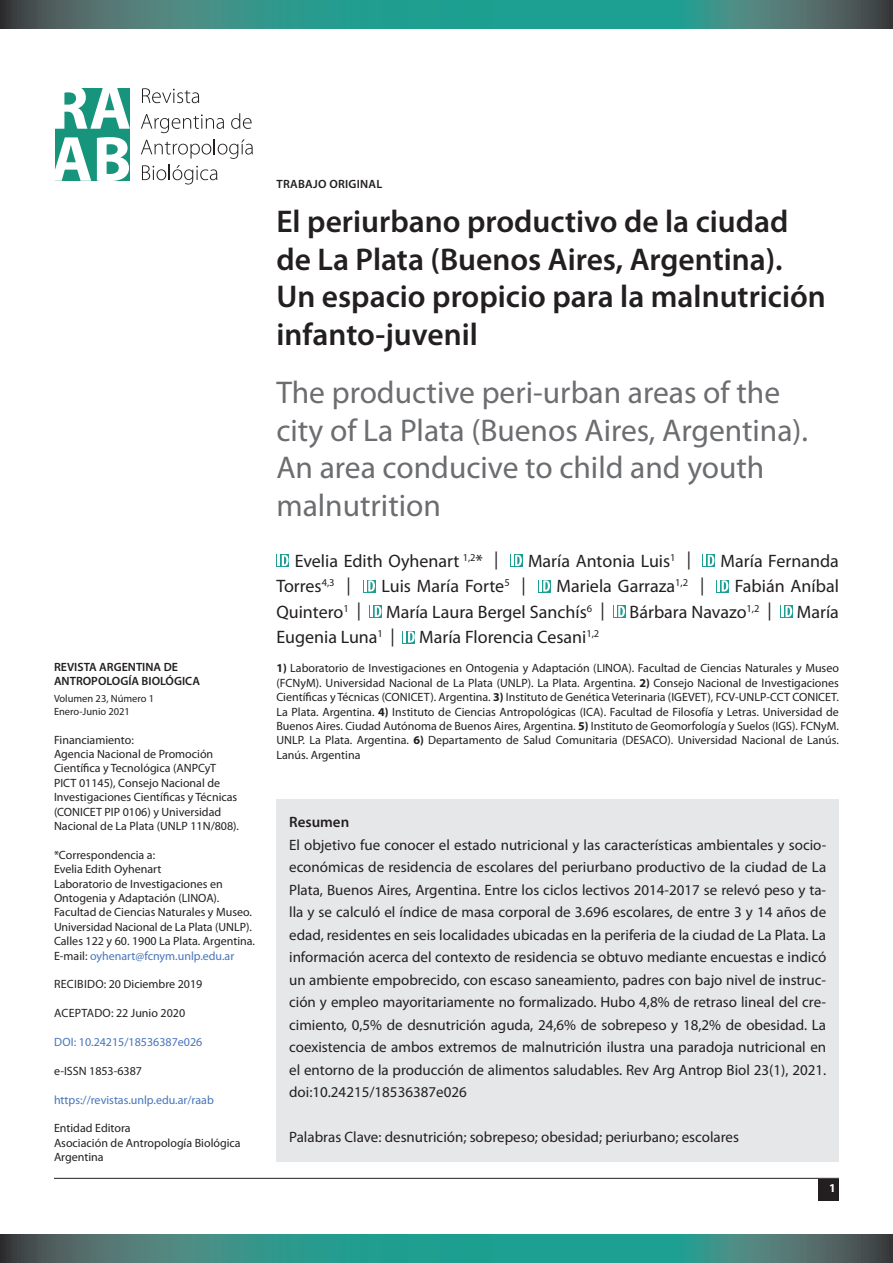
<style>
.page{position:relative;width:893px;height:1263px;background:#fff}
.page>*{position:absolute;margin:0;border:0;box-sizing:border-box;transform-origin:0 0}
.TITULO{font:600 31.5px/37.8px "Myriad Pro";color:#231f20}
.TITULO_2{font:31.5px/37.8px "Myriad Pro";color:#6c6d70}
.AUTORES{font:18px "Myriad Pro";color:#231f20}
.RESUMEN{font:15px/22.5px "Myriad Pro";color:#231f20;text-align:justify}
.RESUMEN-2{font:600 15px "Myriad Pro";color:#231f20}
.INSTITUTOS{font:12px/14.4px "Myriad Pro";color:#231f20}
.t1{font:12px "Myriad Pro";color:#4774ba}
.AUTORES-2{font:600 12px/14.4px "Myriad Pro";color:#231f20}
.AUTORES-3{font:600 12px "Myriad Pro";letter-spacing:.02em;color:#231f20}
.t2{font:700 12px "Myriad Pro";color:#fff}
.t3{font:10.5px "Myriad Pro";color:#231f20}
.s1{color:#231f20}
.s2{font-weight:700}
</style>
<div class="page">
<div style="left:819px;top:1179px;width:20px;height:21px;background:#231f20"></div>
<hr style="left:54px;top:1178px;width:785px;height:1px;background:#231f20">
<svg style="left:0;top:0;width:893px;height:28px;background:#36887f"></svg>
<svg style="left:0;top:1234px;width:893px;height:29px;background:#36887f"></svg>
<div style="left:276px;top:799px;width:563px;height:362px;background:#e6e7e9"></div>
<svg style="left:55px;top:88px;width:198px;height:97px"></svg>
<svg style="left:280px;top:555px;width:9px;height:11px"></svg>
<svg style="left:510px;top:554px;width:12px;height:13px"></svg>
<svg style="left:511px;top:555px;width:11px;height:11px"></svg>
<svg style="left:706px;top:555px;width:8px;height:11px"></svg>
<div style="left:363px;top:580px;width:13px;height:12px;background:#1d9e90"></div>
<svg style="left:364px;top:580px;width:11px;height:12px"></svg>
<div style="left:538px;top:580px;width:13px;height:12px;background:#1d9e90"></div>
<svg style="left:539px;top:580px;width:11px;height:12px"></svg>
<svg style="left:716px;top:580px;width:13px;height:12px"></svg>
<svg style="left:717px;top:580px;width:11px;height:12px"></svg>
<svg style="left:373px;top:606px;width:8px;height:11px"></svg>
<svg style="left:613px;top:605px;width:13px;height:13px"></svg>
<svg style="left:614px;top:606px;width:11px;height:11px"></svg>
<svg style="left:780px;top:605px;width:13px;height:13px"></svg>
<svg style="left:781px;top:606px;width:11px;height:11px"></svg>
<svg style="left:406px;top:631px;width:9px;height:12px"></svg>
<p class="AUTORES-2" style="left:54px;top:659px;width:148px">REVISTA ARGENTINA DE<br>ANTROPOLOGÍA BIOLÓGICA</p>
<p class="t3" style="left:54px;top:692px;width:102px">Volumen 23, Número 1</p>
<p class="t3" style="left:54px;top:705px;width:78px">Enero-Junio 2021</p>
<p class="INSTITUTOS" style="left:54px;top:732px;width:81px">Financiamiento:</p>
<p class="INSTITUTOS" style="left:54px;top:746px;width:187px">Agencia Nacional de Promoción Científica y Tecnológica (ANPCyT PICT 01145), Consejo Nacional de Investigaciones Científicas y Técnicas (CONICET PIP 0106) y Universidad Nacional de La Plata (UNLP 11N/808).</p>
<p class="INSTITUTOS" style="left:54px;top:847px;width:103px">*Correspondencia a:</p>
<p class="INSTITUTOS" style="left:54px;top:862px;width:109px">Evelia Edith Oyhenart</p>
<p class="INSTITUTOS" style="left:54px;top:876px;width:203px">Laboratorio de Investigaciones en Ontogenia y Adaptación (LINOA).<br>Facultad de Ciencias Naturales y Museo.<br>Universidad Nacional de La Plata (UNLP).<br>Calles 122 y 60. 1900 La Plata. Argentina.</p>
<p class="t1" style="left:54px;top:948px;width:182px"><span class="s1">E-mail:</span> oyhenart@fcnym.unlp.edu.ar</p>
<p class="INSTITUTOS" style="left:54px;top:977px;width:150px">RECIBIDO: 20 Diciembre 2019</p>
<p class="INSTITUTOS" style="left:54px;top:1006px;width:133px">ACEPTADO: 22 Junio 2020</p>
<p class="t1" style="left:54px;top:1034px;width:150px">DOI: 10.24215/18536387e026</p>
<p class="INSTITUTOS" style="left:54px;top:1063px;width:90px">e-ISSN 1853-6387</p>
<p class="t1" style="left:54px;top:1092px;width:161px">https://revistas.unlp.edu.ar/raab</p>
<p class="INSTITUTOS" style="left:54px;top:1121px;width:78px">Entidad Editora</p>
<p class="INSTITUTOS" style="left:54px;top:1135px;width:188px">Asociación de Antropología Biológica<br>Argentina</p>
<p class="AUTORES-3" style="left:276px;top:176px;width:107px">TRABAJO ORIGINAL</p>
<p class="TITULO" style="left:276px;top:201px;width:551px">El periurbano productivo de la ciudad de La Plata (Buenos Aires, Argentina).<br>Un espacio propicio para la malnutrición infanto-juvenil</p>
<p class="TITULO_2" style="left:276px;top:373px;width:533px">The productive peri-urban areas of the city of La Plata (Buenos Aires, Argentina).<br>An area conducive to child and youth malnutrition</p>
<p class="AUTORES" style="left:295px;top:550px;width:205px">Evelia Edith Oyhenart <sup>1,2</sup>* |</p>
<p class="AUTORES" style="left:528px;top:550px;width:165px">María Antonia Luis<sup>1</sup> |</p>
<p class="AUTORES" style="left:721px;top:550px;width:120px">María Fernanda</p>
<p class="AUTORES" style="left:276px;top:575px;width:76px">Torres<sup>4,3</sup> |</p>
<p class="AUTORES" style="left:382px;top:575px;width:146px">Luis María Forte<sup>5</sup> |</p>
<p class="AUTORES" style="left:557px;top:575px;width:149px">Mariela Garraza<sup>1,2</sup> |</p>
<p class="AUTORES" style="left:735px;top:575px;width:106px">Fabián Aníbal</p>
<p class="AUTORES" style="left:276px;top:601px;width:86px">Quintero<sup>1</sup> |</p>
<p class="AUTORES" style="left:386px;top:601px;width:220px">María Laura Bergel Sanchís<sup>6</sup> |</p>
<p class="AUTORES" style="left:630px;top:601px;width:144px">Bárbara Navazo<sup>1,2</sup> |</p>
<p class="AUTORES" style="left:797px;top:601px;width:44px">María</p>
<p class="AUTORES" style="left:276px;top:626px;width:120px">Eugenia Luna<sup>1</sup> |</p>
<p class="AUTORES" style="left:419px;top:626px;width:182px">María Florencia Cesani<sup>1,2</sup></p>
<p class="INSTITUTOS" style="left:276px;top:661px;width:564px;text-align:justify"><span class="s2">1)</span> Laboratorio de Investigaciones en Ontogenia y Adaptación (LINOA). Facultad de Ciencias Naturales y Museo (FCNyM). Universidad Nacional de La Plata (UNLP). La Plata. Argentina. <span class="s2">2)</span> Consejo Nacional de Investigaciones Científicas y Técnicas (CONICET). Argentina. <span class="s2">3)</span> Instituto de Genética Veterinaria (IGEVET), FCV-UNLP-CCT CONICET.<br>La Plata. Argentina. <span class="s2">4)</span> Instituto de Ciencias Antropológicas (ICA). Facultad de Filosofía y Letras. Universidad de Buenos Aires. Ciudad Autónoma de Buenos Aires, Argentina. <span class="s2">5)</span> Instituto de Geomorfología y Suelos (IGS). FCNyM.<br>UNLP. La Plata. Argentina. <span class="s2">6)</span> Departamento de Salud Comunitaria (DESACO). Universidad Nacional de Lanús.<br>Lanús. Argentina</p>
<p class="RESUMEN-2" style="left:289px;top:813px;width:62px">Resumen</p>
<p class="RESUMEN" style="left:289px;top:833px;width:539px">El objetivo fue conocer el estado nutricional y las características ambientales y socio&shy;económicas de residencia de escolares del periurbano productivo de la ciudad de La Plata, Buenos Aires, Argentina. Entre los ciclos lectivos 2014-2017 se relevó peso y ta&shy;lla y se calculó el índice de masa corporal de 3.696 escolares, de entre 3 y 14 años de edad, residentes en seis localidades ubicadas en la periferia de la ciudad de La Plata. La información acerca del contexto de residencia se obtuvo mediante encuestas e indicó un ambiente empobrecido, con escaso saneamiento, padres con bajo nivel de instruc&shy;ción y empleo mayoritariamente no formalizado. Hubo 4,8% de retraso lineal del cre&shy;cimiento, 0,5% de desnutrición aguda, 24,6% de sobrepeso y 18,2% de obesidad. La coexistencia de ambos extremos de malnutrición ilustra una paradoja nutricional en el entorno de la producción de alimentos saludables. Rev Arg Antrop Biol 23(1), 2021. doi:10.24215/18536387e026</p>
<p class="RESUMEN" style="left:289px;top:1126px;width:451px">Palabras Clave: desnutrición; sobrepeso; obesidad; periurbano; escolares</p>
<p class="t2" style="left:829px;top:1180px;width:8px">1</p>
</div>
